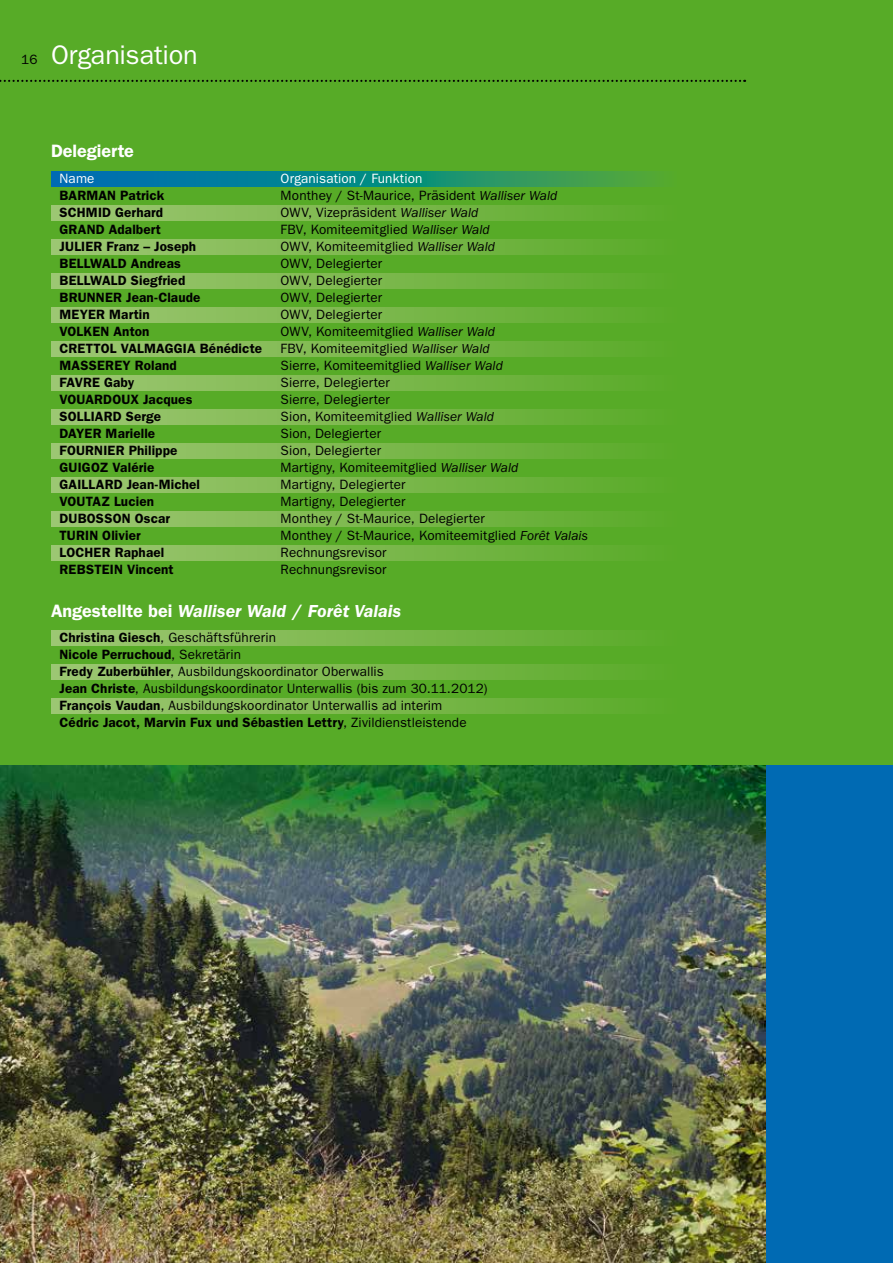
<style>
.page{position:relative;width:893px;height:1263px;background:#fff}
.page>*{position:absolute;margin:0;border:0;box-sizing:border-box;transform-origin:0 0}
.t1{font:27px "Franklin Gothic LT";letter-spacing:-.005em;color:#fff}
.t2{font:italic 600 18px "Franklin Gothic LT";letter-spacing:-.005em;color:#fff}
.t3{font:600 18px "Franklin Gothic LT";letter-spacing:-.005em;color:#fff}
.t4{font:13.5px/17px "Franklin Gothic LT";letter-spacing:.01em;color:#000}
.t5{font:600 13.5px "Franklin Gothic LT";letter-spacing:.01em;color:#000}
.t6{font:13.5px "Franklin Gothic LT";letter-spacing:.01em;color:#fff}
.s1{font-size:13.5px;color:#000}
.s2{font-style:italic}
.s3{font-style:normal}
.s4{font-weight:600}
</style>
<div class="page">
<div style="left:0;top:0;width:893px;height:765px;background:#57ab27"></div>
<svg style="left:51px;top:171px;width:608px;height:15px;background:#148980"></svg>
<svg style="left:51px;top:630px;width:552px;height:15px;background:#80ba52"></svg>
<svg style="left:51px;top:205px;width:552px;height:15px;background:#80ba52"></svg>
<svg style="left:51px;top:664px;width:552px;height:15px;background:#80ba52"></svg>
<svg style="left:51px;top:239px;width:552px;height:15px;background:#80ba52"></svg>
<svg style="left:51px;top:698px;width:552px;height:15px;background:#80ba52"></svg>
<svg style="left:51px;top:273px;width:552px;height:15px;background:#80ba52"></svg>
<svg style="left:51px;top:307px;width:552px;height:15px;background:#80ba52"></svg>
<svg style="left:51px;top:341px;width:552px;height:15px;background:#80ba52"></svg>
<svg style="left:51px;top:375px;width:552px;height:15px;background:#80ba52"></svg>
<svg style="left:51px;top:409px;width:552px;height:15px;background:#80ba52"></svg>
<svg style="left:51px;top:443px;width:552px;height:15px;background:#80ba52"></svg>
<svg style="left:51px;top:477px;width:552px;height:15px;background:#80ba52"></svg>
<svg style="left:51px;top:511px;width:552px;height:15px;background:#80ba52"></svg>
<svg style="left:51px;top:545px;width:552px;height:15px;background:#80ba52"></svg>
<svg style="left:0;top:80px;width:745px;height:2px"></svg>
<div style="left:765px;top:765px;width:128px;height:498px;background:#006ab3"></div>
<img style="left:0;top:765px;width:765px;height:498px">
<h1 class="t1" style="left:21px;top:39px;width:178px"><span class="s1">16</span> Organisation</h1>
<h2 class="t3" style="left:51px;top:141px;width:84px">Delegierte</h2>
<p class="t6" style="left:60px;top:170px;width:37px">Name</p>
<p class="t6" style="left:281px;top:170px;width:143px">Organisation / Funktion</p>
<p class="t5" style="left:60px;top:187px;width:106px">BARMAN Patrick</p>
<p class="t4" style="left:281px;top:187px;width:278px">Monthey / St-Maurice, Präsident <span class="s2">Walliser Wald</span></p>
<p class="t5" style="left:60px;top:204px;width:105px">SCHMID Gerhard</p>
<p class="t4" style="left:281px;top:204px;width:199px">OWV, Vizepräsident <span class="s2">Walliser Wald</span></p>
<p class="t5" style="left:60px;top:221px;width:103px">GRAND Adalbert</p>
<p class="t4" style="left:281px;top:221px;width:211px">FBV, Komiteemitglied <span class="s2">Walliser Wald</span></p>
<p class="t5" style="left:60px;top:238px;width:138px">JULIER Franz – Joseph</p>
<p class="t4" style="left:281px;top:238px;width:216px">OWV, Komiteemitglied <span class="s2">Walliser Wald</span></p>
<p class="t5" style="left:60px;top:255px;width:123px">BELLWALD Andreas</p>
<p class="t4" style="left:281px;top:255px;width:103px">OWV, Delegierter</p>
<p class="t5" style="left:60px;top:272px;width:127px">BELLWALD Siegfried</p>
<p class="t4" style="left:281px;top:272px;width:103px">OWV, Delegierter</p>
<p class="t5" style="left:60px;top:289px;width:143px">BRUNNER Jean-Claude</p>
<p class="t4" style="left:281px;top:289px;width:103px">OWV, Delegierter</p>
<p class="t5" style="left:60px;top:306px;width:92px">MEYER Martin</p>
<p class="t4" style="left:281px;top:306px;width:103px">OWV, Delegierter</p>
<p class="t5" style="left:60px;top:323px;width:92px">VOLKEN Anton</p>
<p class="t4" style="left:281px;top:323px;width:216px">OWV, Komiteemitglied <span class="s2">Walliser Wald</span></p>
<p class="t5" style="left:60px;top:340px;width:204px">CRETTOL VALMAGGIA Bénédicte</p>
<p class="t4" style="left:281px;top:340px;width:211px">FBV, Komiteemitglied <span class="s2">Walliser Wald</span></p>
<p class="t5" style="left:60px;top:357px;width:119px">MASSEREY Roland</p>
<p class="t4" style="left:281px;top:357px;width:224px">Sierre, Komiteemitglied <span class="s2">Walliser Wald</span></p>
<p class="t5" style="left:60px;top:374px;width:76px">FAVRE Gaby</p>
<p class="t4" style="left:281px;top:374px;width:111px">Sierre, Delegierter</p>
<p class="t5" style="left:60px;top:391px;width:135px">VOUARDOUX Jacques</p>
<p class="t4" style="left:281px;top:391px;width:111px">Sierre, Delegierter</p>
<p class="t5" style="left:60px;top:408px;width:103px">SOLLIARD Serge</p>
<p class="t4" style="left:281px;top:408px;width:215px">Sion, Komiteemitglied <span class="s2">Walliser Wald</span></p>
<p class="t5" style="left:60px;top:425px;width:97px">DAYER Marielle</p>
<p class="t4" style="left:281px;top:425px;width:102px">Sion, Delegierter</p>
<p class="t5" style="left:60px;top:442px;width:120px">FOURNIER Philippe</p>
<p class="t4" style="left:281px;top:442px;width:102px">Sion, Delegierter</p>
<p class="t5" style="left:60px;top:459px;width:96px">GUIGOZ Valérie</p>
<p class="t4" style="left:281px;top:459px;width:239px">Martigny, Komiteemitglied <span class="s2">Walliser Wald</span></p>
<p class="t5" style="left:60px;top:476px;width:142px">GAILLARD Jean-Michel</p>
<p class="t4" style="left:281px;top:476px;width:126px">Martigny, Delegierter</p>
<p class="t5" style="left:60px;top:493px;width:96px">VOUTAZ Lucien</p>
<p class="t4" style="left:281px;top:493px;width:126px">Martigny, Delegierter</p>
<p class="t5" style="left:60px;top:510px;width:112px">DUBOSSON Oscar</p>
<p class="t4" style="left:281px;top:510px;width:206px">Monthey / St-Maurice, Delegierter</p>
<p class="t5" style="left:60px;top:527px;width:83px">TURIN Olivier</p>
<p class="t4" style="left:281px;top:527px;width:309px">Monthey / St-Maurice, Komiteemitglied <span class="s2">Forêt Valais</span></p>
<p class="t5" style="left:60px;top:544px;width:106px">LOCHER Raphael</p>
<p class="t4" style="left:281px;top:544px;width:107px">Rechnungsrevisor</p>
<p class="t5" style="left:60px;top:561px;width:116px">REBSTEIN Vincent</p>
<p class="t4" style="left:281px;top:561px;width:107px">Rechnungsrevisor</p>
<h2 class="t2" style="left:51px;top:600px;width:352px"><span class="s3">Angestellte bei</span> Walliser Wald <span class="s3">/</span> Forêt Valais</h2>
<p class="t4" style="left:60px;top:629px;width:429px"><span class="s4">Christina Giesch</span>, Geschäftsführerin<br><span class="s4">Nicole Perruchoud</span>, Sekretärin<br><span class="s4">Fredy Zuberbühler</span>, Ausbildungskoordinator Oberwallis<br><span class="s4">Jean Christe</span>, Ausbildungskoordinator Unterwallis (bis zum 30.11.2012)<br><span class="s4">François Vaudan</span>, Ausbildungskoordinator Unterwallis ad interim<br><span class="s4">Cédric Jacot, Marvin Fux und Sébastien Lettry</span>, Zivildienstleistende</p>
</div>
